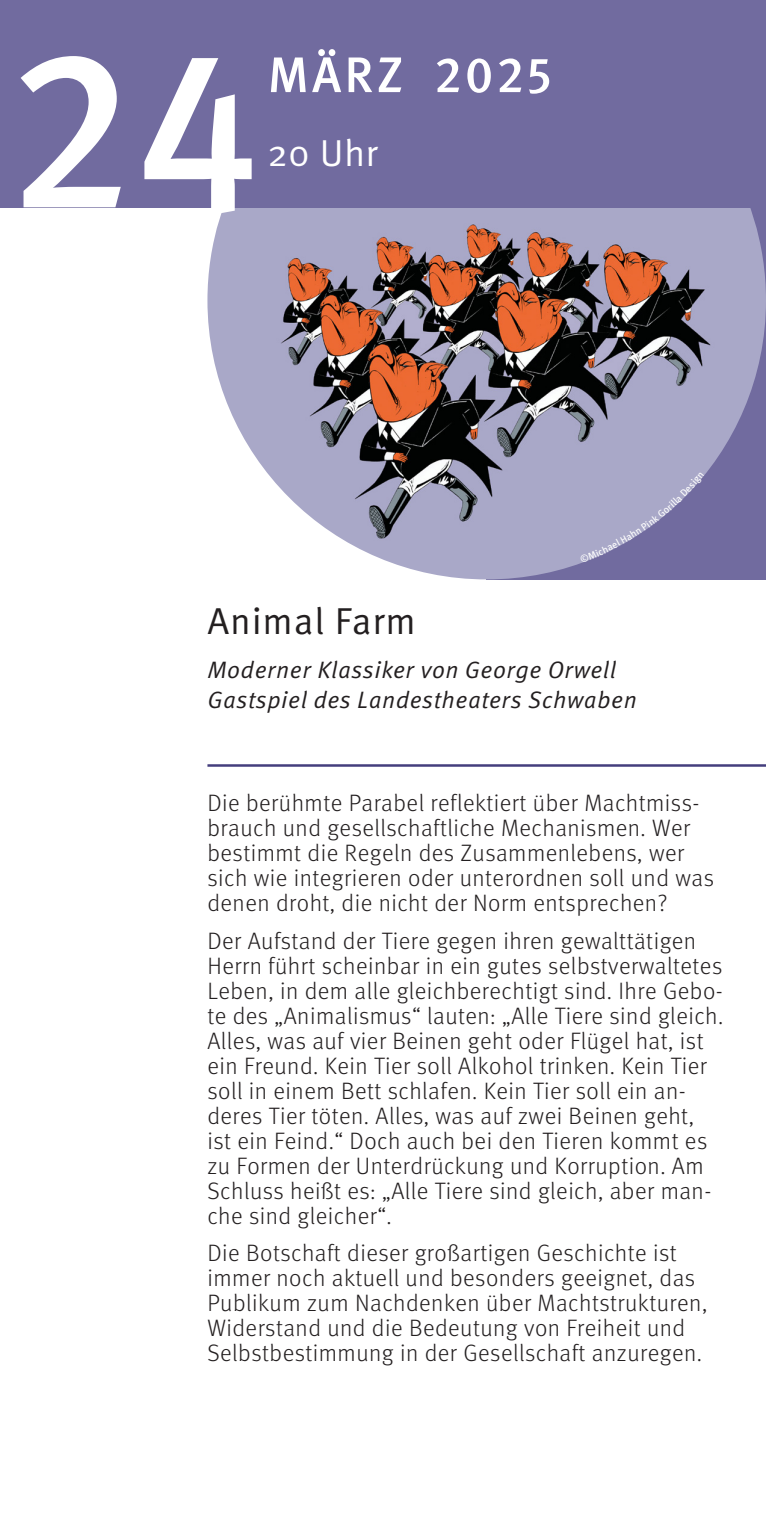
<style>
.page{position:relative;width:766px;height:1531px;background:#fff}
.page>*{position:absolute;margin:0;border:0;box-sizing:border-box;transform-origin:0 0}
.bold{font:500 225px "Meta Pro";color:#fff}
.bold-2{font:500 50px "Meta Pro";letter-spacing:.055em;color:#fff}
.t1{font:37.5px "Meta Pro Norm";letter-spacing:.02em;color:#231f20}
.bold-3{font:37.5px "Meta Pro Norm";color:#fff}
.t2{font:300 23.75px/25px "Meta Pro";letter-spacing:.02em;color:#231f20}
.t3{font:23.75px/30px "Meta Pro Norm Ita";letter-spacing:.02em;color:#231f20}
</style>
<div class="page">
<img style="left:207px;top:207px;width:558px;height:372px">
<div style="left:0;top:0;width:765px;height:207px;background:#716b9f"></div>
<hr style="left:207px;top:764px;width:558px;height:3px;background:#443e7d">
<svg style="left:579px;top:472px;width:124px;height:91px;background:#9491b8"></svg>
<p class="bold" style="left:7px;top:-45px;width:256px">24</p>
<p class="bold-2" style="left:267px;top:36px;width:286px">MÄRZ 2025</p>
<p class="bold-3" style="left:267px;top:125px;width:112px">20 Uhr</p>
<p class="t1" style="left:207px;top:593px;width:210px">Animal Farm</p>
<p class="t3" style="left:207px;top:654px;width:431px">Moderner Klassiker von George Orwell<br>Gastspiel des Landestheaters Schwaben</p>
<p class="t2" style="left:207px;top:789px;width:508px">Die berühmte Parabel reflektiert über Machtmiss&shy;brauch und gesellschaftliche Mechanismen. Wer bestimmt die Regeln des Zusammenlebens, wer sich wie integrieren oder unterordnen soll und was denen droht, die nicht der Norm entsprechen?</p>
<p class="t2" style="left:207px;top:927px;width:517px">Der Aufstand der Tiere gegen ihren gewalttätigen Herrn führt scheinbar in ein gutes selbstverwaltetes Leben, in dem alle gleichberechtigt sind. Ihre Gebo&shy;te des „Animalismus“ lauten: „Alle Tiere sind gleich.<br>Alles, was auf vier Beinen geht oder Flügel hat, ist ein Freund. Kein Tier soll Alkohol trinken. Kein Tier soll in einem Bett schlafen. Kein Tier soll ein an&shy;deres Tier töten. Alles, was auf zwei Beinen geht, ist ein Feind.“ Doch auch bei den Tieren kommt es zu Formen der Unterdrückung und Korruption. Am Schluss heißt es: „Alle Tiere sind gleich, aber man&shy;che sind gleicher“.</p>
<p class="t2" style="left:207px;top:1239px;width:501px">Die Botschaft dieser großartigen Geschichte ist immer noch aktuell und besonders geeignet, das Publikum zum Nachdenken über Machtstrukturen, Widerstand und die Bedeutung von Freiheit und Selbstbestimmung in der Gesellschaft anzuregen.</p>
</div>
